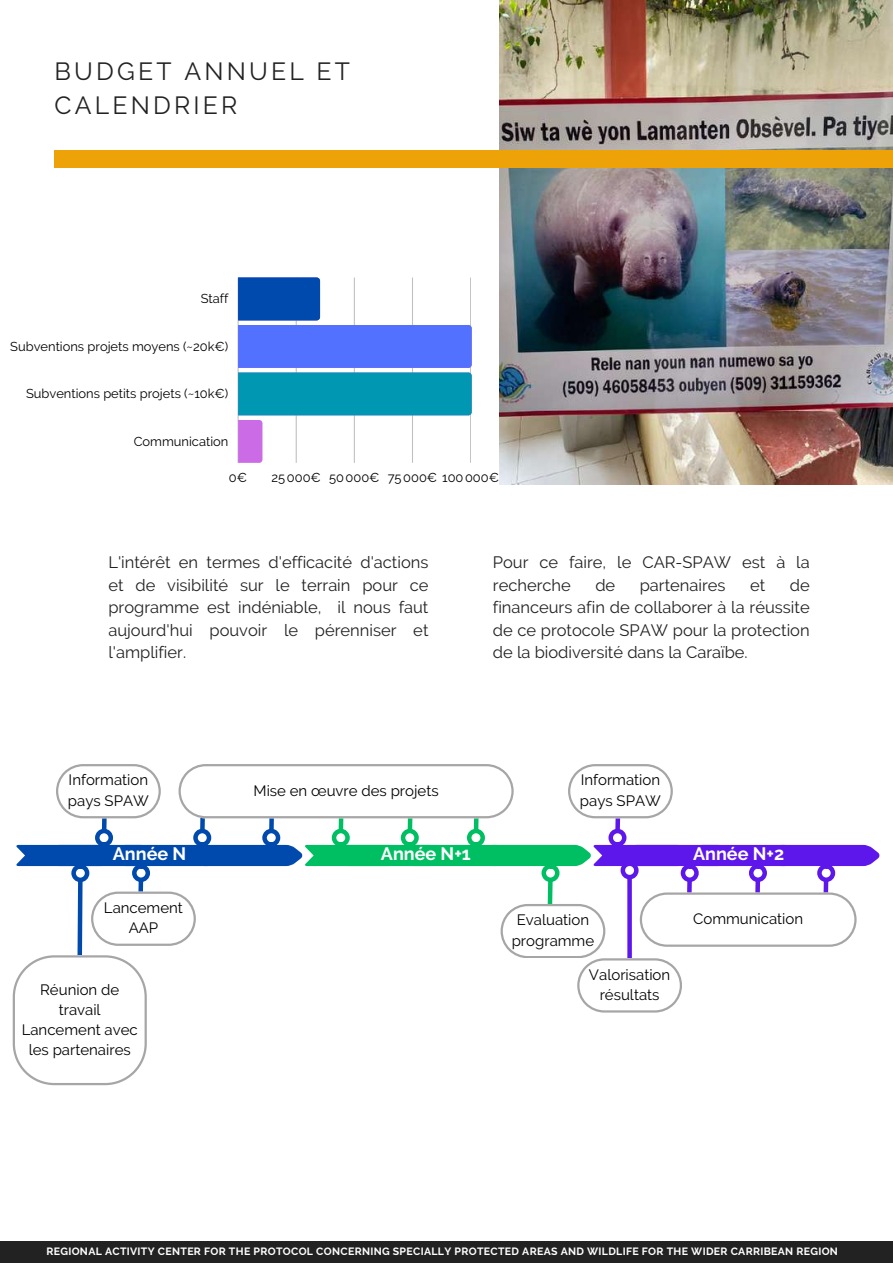
<style>
.page{position:relative;width:893px;height:1264px;background:#fff}
.page>*{position:absolute;margin:0;border:0;box-sizing:border-box;transform-origin:0 0}
.t1{font:24.75px/33.8px "Raleway";letter-spacing:.13em;color:#222}
.t2{font:700 18px "Raleway";color:#fff}
.t3{font:16.5px/22.5px "Raleway";color:#222;text-align:justify}
.t4{font:15px/20.2px "Raleway";color:#000;text-align:center}
.t5{font:12.9px "Raleway";color:#000}
.t6{font:700 10.5px "Raleway";letter-spacing:.03em;color:#fff}
</style>
<div class="page">
<img style="left:499px;top:0;width:393px;height:484px">
<div style="left:55px;top:150px;width:837px;height:17px;background:#eda308"></div>
<div style="left:332px;top:828px;width:18px;height:18px;border:4px solid #00bf63;border-radius:50%"></div>
<div style="left:400px;top:828px;width:19px;height:18px;border:4px solid #00bf63;border-radius:50%"></div>
<div style="left:467px;top:828px;width:18px;height:18px;border:4px solid #00bf63;border-radius:50%"></div>
<div style="left:95px;top:828px;width:18px;height:18px;border:4px solid #004aad;border-radius:50%"></div>
<svg style="left:56px;top:764px;width:105px;height:70px"></svg>
<div style="left:193px;top:828px;width:18px;height:18px;border:4px solid #004aad;border-radius:50%"></div>
<div style="left:262px;top:828px;width:18px;height:18px;border:4px solid #004aad;border-radius:50%"></div>
<svg style="left:178px;top:764px;width:335px;height:70px"></svg>
<div style="left:608px;top:828px;width:18px;height:18px;border:4px solid #5e17eb;border-radius:50%"></div>
<svg style="left:568px;top:764px;width:104px;height:70px"></svg>
<div style="left:748px;top:864px;width:19px;height:18px;border:4px solid #5e17eb;border-radius:50%"></div>
<div style="left:817px;top:864px;width:18px;height:18px;border:4px solid #5e17eb;border-radius:50%"></div>
<div style="left:71px;top:864px;width:18px;height:18px;border:4px solid #004aad;border-radius:50%"></div>
<div style="left:132px;top:864px;width:18px;height:18px;border:4px solid #004aad;border-radius:50%"></div>
<svg style="left:13px;top:876px;width:183px;height:209px"></svg>
<div style="left:541px;top:864px;width:18px;height:18px;border:4px solid #00bf63;border-radius:50%"></div>
<div style="left:620px;top:861px;width:18px;height:18px;border:4px solid #5e17eb;border-radius:50%"></div>
<div style="left:680px;top:864px;width:18px;height:18px;border:4px solid #5e17eb;border-radius:50%"></div>
<svg style="left:500px;top:876px;width:356px;height:136px"></svg>
<svg style="left:237px;top:277px;width:234px;height:186px"></svg>
<svg style="left:16px;top:845px;width:863px;height:21px;background:#2765ab"></svg>
<div style="left:0;top:1240px;width:892px;height:22px;background:#222"></div>
<h1 class="t1" style="left:54px;top:55px;width:297px">BUDGET ANNUEL ET<br>CALENDRIER</h1>
<p class="t5" style="left:201px;top:291px;width:29px">Staff</p>
<p class="t5" style="left:10px;top:339px;width:219px">Subventions projets moyens (~20k€)</p>
<p class="t5" style="left:26px;top:386px;width:204px">Subventions petits projets (~10k€)</p>
<p class="t5" style="left:134px;top:434px;width:96px">Communication</p>
<p class="t5" style="left:229px;top:469px;width:20px">0€</p>
<p class="t5" style="left:271px;top:469px;width:229px">25000€ 50000€ 75000€ 100000€</p>
<p class="t3" style="left:108px;top:551px;width:321px">L'intérêt en termes d'efficacité d'actions et de visibilité sur le terrain pour ce programme est indéniable, il nous faut aujourd'hui pouvoir le pérenniser et l'amplifier.</p>
<p class="t3" style="left:493px;top:551px;width:318px">Pour ce faire, le CAR-SPAW est à la recherche</p>
<p class="t3" style="left:493px;top:573px;width:318px;text-indent:297px">de financeurs afin de collaborer à la réussite de ce protocole SPAW pour la protection de la biodiversité dans la Caraïbe.</p>
<p class="t3" style="left:595px;top:573px;width:21px">de</p>
<p class="t3" style="left:639px;top:573px;width:87px">partenaires</p>
<p class="t3" style="left:750px;top:573px;width:17px">et</p>
<p class="t4" style="left:68px;top:770px;width:82px;text-align:left">Information pays SPAW</p>
<p class="t4" style="left:253px;top:780px;width:187px">Mise en œuvre des projets</p>
<p class="t4" style="left:580px;top:770px;width:82px;text-align:left">Information pays SPAW</p>
<p class="t2" style="left:113px;top:843px;width:75px">Année N</p>
<p class="t2" style="left:381px;top:843px;width:91px">Année N+1</p>
<p class="t2" style="left:693px;top:843px;width:93px">Année N+2</p>
<p class="t4" style="left:104px;top:897px;width:80px">Lancement<br>AAP</p>
<p class="t4" style="left:22px;top:979px;width:117px">Réunion de travail<br>Lancement avec les partenaires</p>
<p class="t4" style="left:511px;top:909px;width:84px">Evaluation programme</p>
<p class="t4" style="left:589px;top:964px;width:83px">Valorisation résultats</p>
<p class="t4" style="left:693px;top:908px;width:111px">Communication</p>
<p class="t6" style="left:46px;top:1244px;width:793px">REGIONAL ACTIVITY CENTER FOR THE PROTOCOL CONCERNING SPECIALLY PROTECTED AREAS AND WILDLIFE FOR THE WIDER CARRIBEAN REGION</p>
</div>
